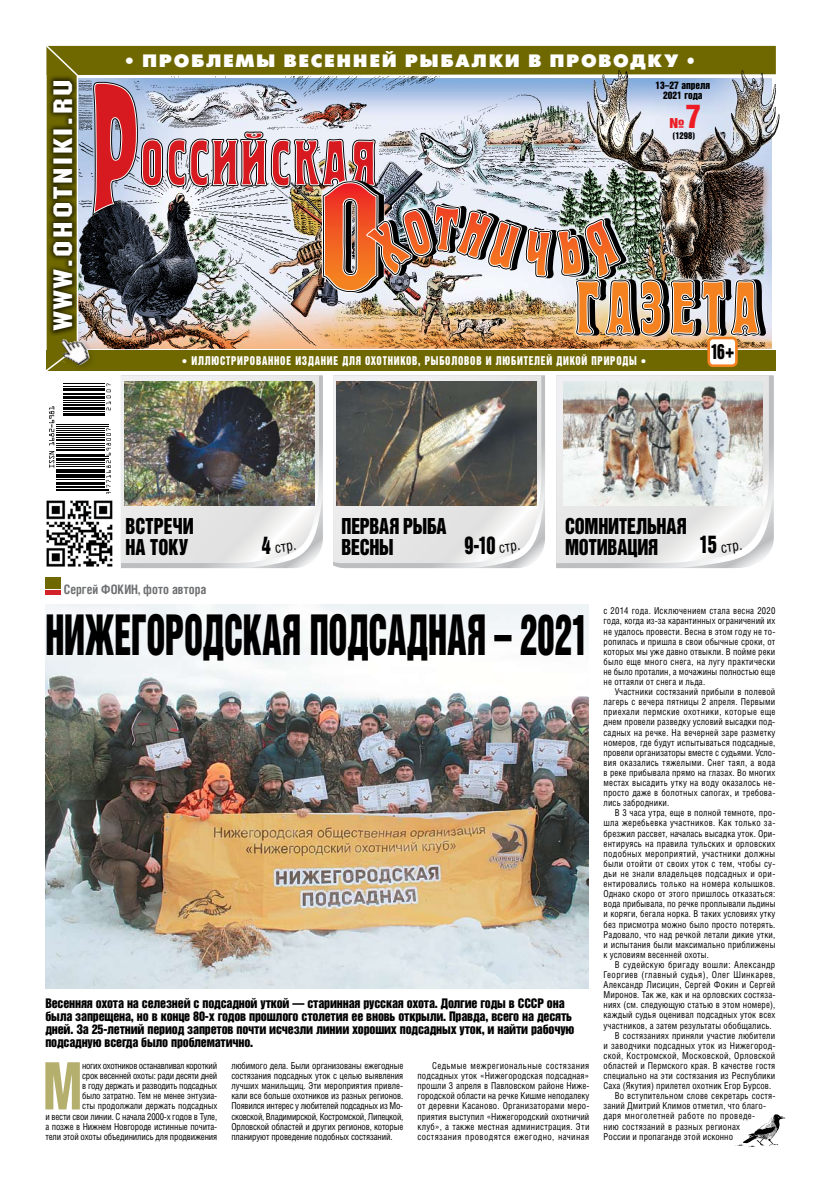
<style>
.page{position:relative;width:820px;height:1191px;background:#fff}
.page>*{position:absolute;margin:0;border:0;box-sizing:border-box;transform-origin:0 0}
.t1{font:66.2px "Helios Extra Compressed";color:#b5af6e;scale:.95 1}
.t2{font:50.8px "Helvetica Inserat LT Std";color:#000;scale:.68 1}
.t3{font:29.5px "Helvetica Inserat LT Std";color:#ed1c24}
.t4{font:26.6px "Machine ITC";letter-spacing:.08em;color:#fff;scale:1.3 1}
.t5{font:22px "Helvetica Inserat LT Std";color:#000;scale:.83 1}
.t6{font:20px/21px "Helvetica Inserat LT Std";letter-spacing:-.005em;color:#000;scale:.9 1}
.t7{font:18.8px "Helvetica Inserat LT Std";color:#000;scale:.83 1}
.t8{font:17.9px "Futura Futuris X";letter-spacing:.09em;color:#fff;scale:1.04 1}
.t9{font:14.7px "Helios Cond";color:#000;scale:.95 1}
.t10{font:700 13px "Helios Cond";color:#6d6f71;scale:.95 1}
.t11{font:12.4px "Helvetica Inserat LT Std";color:#ed1c24;scale:1.2 1}
.t12{font:12px/13px "Helvetica Inserat LT Std";letter-spacing:-.015em;color:#000}
.t13{font:11px "Helvetica Inserat LT Std";letter-spacing:.08em;color:#fff;scale:.87 1}
.t14{font:9.5px/10.1px "Helios Cond";letter-spacing:.015em;color:#000;text-align:justify;scale:.95 1}
.t15{font:9.5px/10.1px "Helios Cond";letter-spacing:-.015em;color:#000;text-align:right;scale:.95 1}
.t16{font:9.5px "Helios Cond";letter-spacing:.045em;color:#000;scale:.95 1}
.t17{font:9.5px "Helios Cond";letter-spacing:.04em;color:#000;scale:.95 1}
.t18{font:9.4px/10.3px "Helvetica Inserat LT Std";color:#000;text-align:center}
.t19{font:8.5px "Helvetica Inserat LT Std";color:#000}
.s1{font-family:"Free Set";font-weight:800}
</style>
<div class="page">
<img style="left:45px;top:604px;width:543px;height:384px">
<img style="left:734px;top:1114px;width:52px;height:33px">
<img style="left:46px;top:45px;width:729px;height:523px">
<div style="left:45px;top:577px;width:16px;height:11px;background:#6f6800"></div>
<hr style="left:45px;top:590px;width:16px;height:4px;background:#d2232a">
<h3 class="t4" style="left:47px;top:330px;width:195px;rotate:-90deg">www.ohotniki.ru</h3>
<h3 class="t8" style="left:125px;top:49px;width:549px">• ПРОБЛЕМЫ ВЕСЕННЕЙ РЫБАЛКИ В ПРОВОДКУ •</h3>
<p class="t18" style="left:655px;top:80px;width:56px">13–27 апреля<br>2021 года</p>
<h3 class="t3" style="left:685px;top:99px;width:16px">7</h3>
<p class="t19" style="left:672px;top:131px;width:24px">(1298)</p>
<h3 class="t11" style="left:669px;top:116px;width:14px">№</h3>
<p class="t13" style="left:182px;top:354px;width:20px"><span class="s1">•</span> илл</p>
<p class="t13" style="left:211px;top:354px;width:18px">юстрированное</p>
<p class="t13" style="left:295px;top:354px;width:30px">издание</p>
<p class="t13" style="left:342px;top:354px;width:47px">для охотников</p>
<p class="t13" style="left:418px;top:354px;width:39px">, рыболовов</p>
<p class="t13" style="left:485px;top:354px;width:44px">и любителе</p>
<p class="t13" style="left:546px;top:354px;width:67px">й дикой приро</p>
<p class="t13" style="left:622px;top:354px;width:29px">ды <span class="s1">•</span></p>
<h3 class="t7" style="left:710px;top:340px;width:30px">16+</h3>
<h3 class="t6" style="left:125px;top:516px;width:78px">ВСТРЕЧИ<br>НА ТОКУ</h3>
<h3 class="t6" style="left:565px;top:516px;width:137px">СОМНИТЕЛЬНАЯ<br>МОТИВАЦИЯ</h3>
<h3 class="t6" style="left:341px;top:516px;width:118px">ПЕРВАЯ РЫБА<br>ВЕСНЫ</h3>
<h3 class="t5" style="left:262px;top:532px;width:12px">4</h3>
<h3 class="t5" style="left:699px;top:531px;width:22px">15</h3>
<h3 class="t9" style="left:719px;top:538px;width:24px;rotate:-7deg">стр.</h3>
<h3 class="t5" style="left:464px;top:532px;width:39px">9-10</h3>
<h3 class="t9" style="left:497px;top:538px;width:24px;rotate:-7deg">стр.</h3>
<h3 class="t9" style="left:274px;top:538px;width:24px;rotate:-7deg">стр.</h3>
<h3 class="t10" style="left:64px;top:581px;width:151px">Сергей ФОКИН, фото автора</h3>
<h2 class="t2" style="left:45px;top:604px;width:800px">НИЖЕГОРОДСКАЯ ПОДСАДНАЯ – 2021</h2>
<p class="t12" style="left:45px;top:997px;width:530px">Весенняя охота на селезней с подсадной уткой — старинная русская охота. Долгие годы в СССР она была запрещена, но в конце 80-х годов прошлого столетия ее вновь открыли. Правда, всего на десять дней. За 25-летний период запретов почти исчезли линии хороших подсадных уток, и найти рабочую подсадную всегда было проблематично.</p>
<p class="t15" style="left:45px;top:1060px;width:182px">ногих охотников останавливал короткий<br>срок весенней охоты: ради десяти дней<br>в году держать и разводить подсадных<br>было затратно. Тем не менее энтузиа-<br>сты продолжали держать подсадных<br>и вести свои линии. С начала 2000-х годов в Туле, а позже в Нижнем Новгороде истинные почита&shy;тели этой охоты объединились для продвижения</p>
<p class="t14" style="left:231px;top:1060px;width:182px">любимого дела. Были организованы ежегодные состязания подсадных уток с целью выявления лучших манильщиц. Эти мероприятия привле&shy;кали все больше охотников из разных регионов.<br>Появился интерес у любителей подсадных из Мо&shy;сковской, Владимирской, Костромской, Липецкой, Орловской областей и других регионов, которые планируют проведение подобных состязаний.</p>
<p class="t14" style="left:417px;top:1060px;width:182px;text-indent:15px">Седьмые межрегиональные состязания подсадных уток «Нижегородская подсадная» прошли 3 апреля в Павловском районе Ниже&shy;городской области на речке Кишме неподалеку от деревни Касаново. Организаторами меро&shy;приятия выступил «Нижегородский охотничий клуб», а также местная администрация. Эти состязания проводятся ежегодно, начиная</p>
<h1 class="t1" style="left:44px;top:1048px;width:41px">М</h1>
<p class="t14" style="left:603px;top:606px;width:182px">с 2014 года. Исключением стала весна 2020 года, когда из-за карантинных ограничений их не удалось провести. Весна в этом году не то&shy;ропилась и пришла в свои обычные сроки, от которых мы уже давно отвыкли. В пойме реки было еще много снега, на лугу практически не было проталин, а мочажины полностью еще не оттаяли от снега и льда.</p>
<p class="t14" style="left:603px;top:686px;width:182px;text-indent:11px">Участники состязаний прибыли в полевой лагерь с вечера пятницы 2 апреля. Первыми приехали пермские охотники, которые еще днем провели разведку условий высадки под&shy;садных на речке. На вечерней заре разметку номеров, где будут испытываться подсадные, провели организаторы вместе с судьями. Усло&shy;вия оказались тяжелыми. Снег таял, а вода в реке прибывала прямо на глазах. Во многих местах высадить утку на воду оказалось не&shy;просто даже в болотных сапогах, и требова&shy;лись забродники.</p>
<p class="t14" style="left:603px;top:807px;width:182px;text-indent:11px">В 3 часа утра, еще в полной темноте, про&shy;шла жеребьевка участников. Как только за&shy;брезжил рассвет, началась высадка уток. Ори&shy;ентируясь на правила тульских и орловских подобных мероприятий, участники должны были отойти от своих уток с тем, чтобы су&shy;дьи не знали владельцев подсадных и ори&shy;ентировались только на номера колышков.<br>Однако скоро от этого пришлось отказаться: вода прибывала, по речке проплывали льдины и коряги, бегала норка. В таких условиях утку без присмотра можно было просто потерять.<br>Радовало, что над речкой летали дикие утки, и испытания были максимально приближены к условиям весенней охоты.</p>
<p class="t16" style="left:614px;top:958px;width:170px">В судейскую бригаду вошли: Александр</p>
<p class="t16" style="left:603px;top:969px;width:182px">Георгиев (главный судья), Олег Шинкарев,</p>
<p class="t14" style="left:603px;top:979px;width:182px">Александр Лисицин, Сергей Фокин и Сергей</p>
<p class="t14" style="left:603px;top:989px;width:182px">Миронов. Так же, как и на орловских состяза-</p>
<p class="t14" style="left:603px;top:999px;width:182px">ниях (см. следующую статью в этом номере),</p>
<p class="t14" style="left:603px;top:1009px;width:182px">каждый судья оценивал подсадных уток всех</p>
<p class="t14" style="left:603px;top:1020px;width:178px">участников, а затем результаты обобщались.</p>
<p class="t14" style="left:614px;top:1030px;width:170px">В состязаниях приняли участие любители</p>
<p class="t14" style="left:603px;top:1040px;width:182px">и заводчики подсадных уток из Нижегород-</p>
<p class="t14" style="left:603px;top:1050px;width:182px">ской, Костромской, Московской, Орловской</p>
<p class="t14" style="left:603px;top:1060px;width:182px">областей и Пермского края. В качестве гостя</p>
<p class="t14" style="left:603px;top:1070px;width:182px">специально на эти состязания из Республики</p>
<p class="t14" style="left:603px;top:1080px;width:178px">Саха (Якутия) прилетел охотник Егор Бурсов.</p>
<p class="t14" style="left:614px;top:1090px;width:170px">Во вступительном слове секретарь состя-</p>
<p class="t14" style="left:603px;top:1100px;width:172px">заний Дмитрий Климов отметил, что благо-</p>
<p class="t17" style="left:603px;top:1110px;width:161px">даря многолетней работе по проведе-</p>
<p class="t14" style="left:603px;top:1121px;width:145px">нию состязаний в разных регионах</p>
<p class="t14" style="left:603px;top:1131px;width:138px">России и пропаганде этой исконно</p>
</div>
